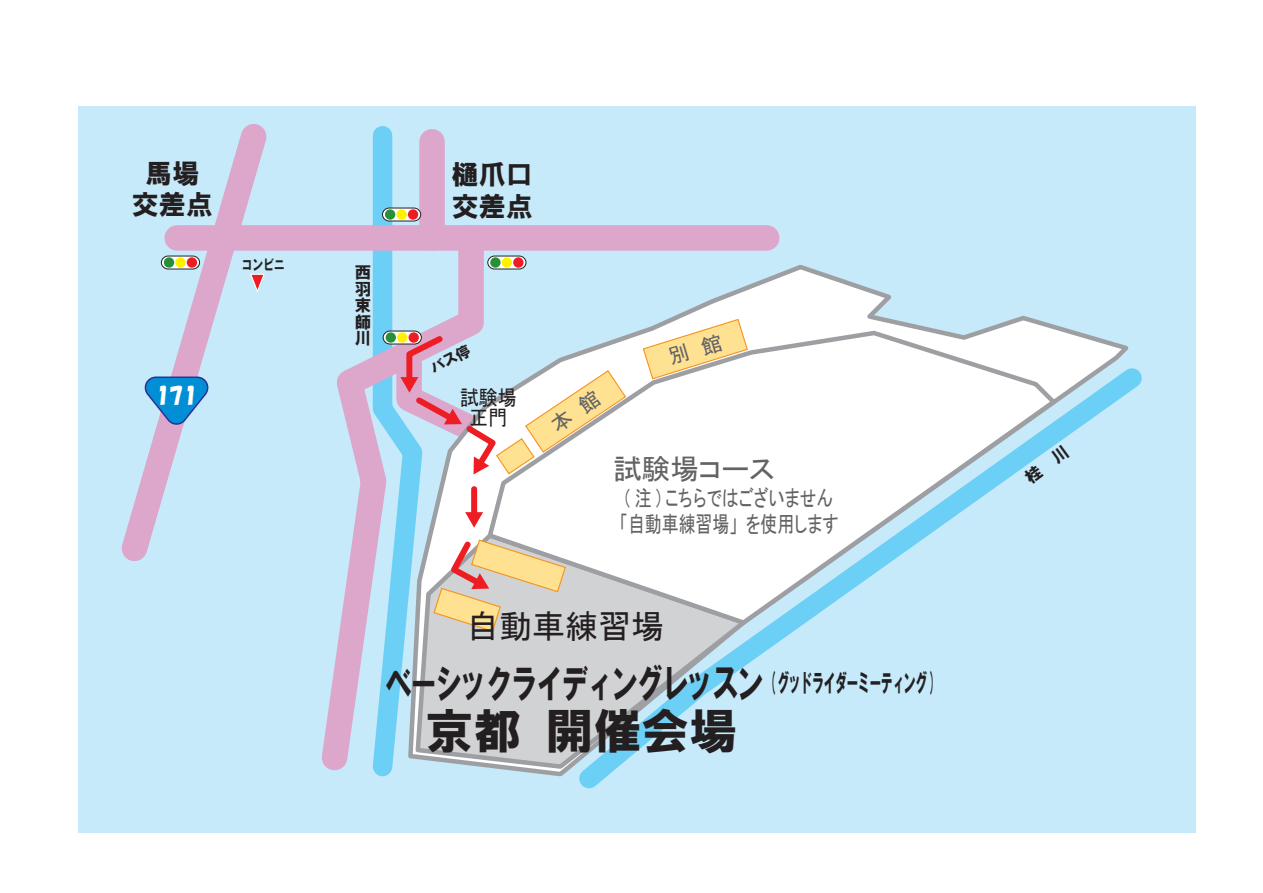
<style>
.page{position:relative;width:1263px;height:893px;background:#fff}
.page>*{position:absolute;margin:0;border:0;box-sizing:border-box;transform-origin:0 0}
.t1{font:48px "HG Soei Kakugothic UB";color:#231f20}
.t2{font:40.5px "HG Soei Kakugothic UB";letter-spacing:-.1em;color:#231f20;scale:.69 1}
.t3{font:33px "MS P Gothic";color:#231f20}
.t4{font:28.5px "MS P Gothic";color:#636366}
.t5{font:27px/31.5px "HGS Soei Kakugothic UB";color:#231f20}
.t6{font:22.5px/25.5px "MS P Gothic";color:#636366;scale:.75 1}
.t7{font:21.45px "HGS Soei Kakupoptai";color:#fff}
.t8{font:21px/19.5px "MS P Gothic";color:#231f20;text-align:center;scale:.9 1}
.t9{font:16.5px/16.5px "HGS Soei Kakugothic UB";color:#231f20;text-align:justify}
.t10{font:15px "HGS Soei Kakugothic UB";color:#231f20;scale:.75 1}
.s1{font-size:25.5px}
</style>
<div class="page">
<div style="left:78px;top:106px;width:1118px;height:726px;background:#c6eafa"></div>
<svg style="left:372px;top:126px;width:61px;height:86px"></svg>
<svg style="left:496px;top:262px;width:633px;height:515px"></svg>
<svg style="left:496px;top:633px;width:65px;height:138px;background:#cfd0d2"></svg>
<svg style="left:496px;top:328px;width:564px;height:208px;background:#f1f2f3"></svg>
<div style="left:177px;top:225px;width:590px;height:26px;background:#dda6cb"></div>
<svg style="left:121px;top:124px;width:164px;height:437px"></svg>
<div style="left:419px;top:142px;width:26px;height:96px;background:#dda6cb"></div>
<svg style="left:306px;top:212px;width:190px;height:565px"></svg>
<svg style="left:143px;top:376px;width:67px;height:49px"></svg>
<svg style="left:561px;top:351px;width:581px;height:438px"></svg>
<svg style="left:382px;top:208px;width:39px;height:13px"></svg>
<div style="left:382px;top:208px;width:39px;height:13px;border:1px solid #231f20;border-radius:7px"></div>
<div style="left:385px;top:209px;width:10px;height:11px;background:#269039;border-radius:50%"></div>
<div style="left:396px;top:209px;width:11px;height:11px;background:#fff101;border-radius:50%"></div>
<div style="left:408px;top:209px;width:10px;height:11px;background:#ee1d23;border-radius:50%"></div>
<svg style="left:488px;top:256px;width:38px;height:13px"></svg>
<div style="left:487px;top:256px;width:39px;height:13px;border:1px solid #231f20;border-radius:7px"></div>
<div style="left:490px;top:257px;width:11px;height:11px;background:#269039;border-radius:50%"></div>
<div style="left:502px;top:257px;width:10px;height:11px;background:#fff101;border-radius:50%"></div>
<div style="left:513px;top:257px;width:10px;height:11px;background:#ee1d23;border-radius:50%"></div>
<svg style="left:161px;top:256px;width:39px;height:13px"></svg>
<div style="left:161px;top:256px;width:39px;height:13px;border:1px solid #231f20;border-radius:7px"></div>
<div style="left:164px;top:257px;width:10px;height:11px;background:#269039;border-radius:50%"></div>
<div style="left:175px;top:257px;width:11px;height:11px;background:#fff101;border-radius:50%"></div>
<div style="left:187px;top:257px;width:10px;height:11px;background:#ee1d23;border-radius:50%"></div>
<div style="left:471px;top:489px;width:6px;height:26px;background:#ee1d23"></div>
<svg style="left:465px;top:512px;width:18px;height:16px"></svg>
<svg style="left:433px;top:536px;width:134px;height:97px;background:#e4d1b9"></svg>
<svg style="left:250px;top:274px;width:15px;height:18px"></svg>
<svg style="left:1023px;top:445px;width:46px;height:40px"></svg>
<svg style="left:642px;top:318px;width:107px;height:62px;background:#f4e3bc"></svg>
<svg style="left:383px;top:328px;width:244px;height:147px"></svg>
<p class="t5" style="left:132px;top:157px;width:83px;text-align:center">馬場交差点</p>
<p class="t10" style="left:242px;top:257px;width:59px">コンビニ</p>
<p class="t7" style="left:156px;top:384px;width:43px">171</p>
<p class="t9" style="left:355px;top:264px;width:18px">西羽束師川</p>
<p class="t5" style="left:452px;top:159px;width:82px">樋爪口交差点</p>
<p class="t8" style="left:460px;top:388px;width:65px">試験場正門</p>
<p class="t4" style="left:613px;top:455px;width:163px">試験場コース</p>
<p class="t6" style="left:620px;top:486px;width:293px">( 注 ) こちらではございません「自動車練習場」を使用します</p>
<p class="t3" style="left:466px;top:610px;width:199px">自動車練習場</p>
<p class="t2" style="left:385px;top:663px;width:800px">ベーシックライディングレッスン <span class="s1">( グッドライダーミーティング )</span></p>
<p class="t1" style="left:426px;top:707px;width:313px">京都 開催会場</p>
</div>
